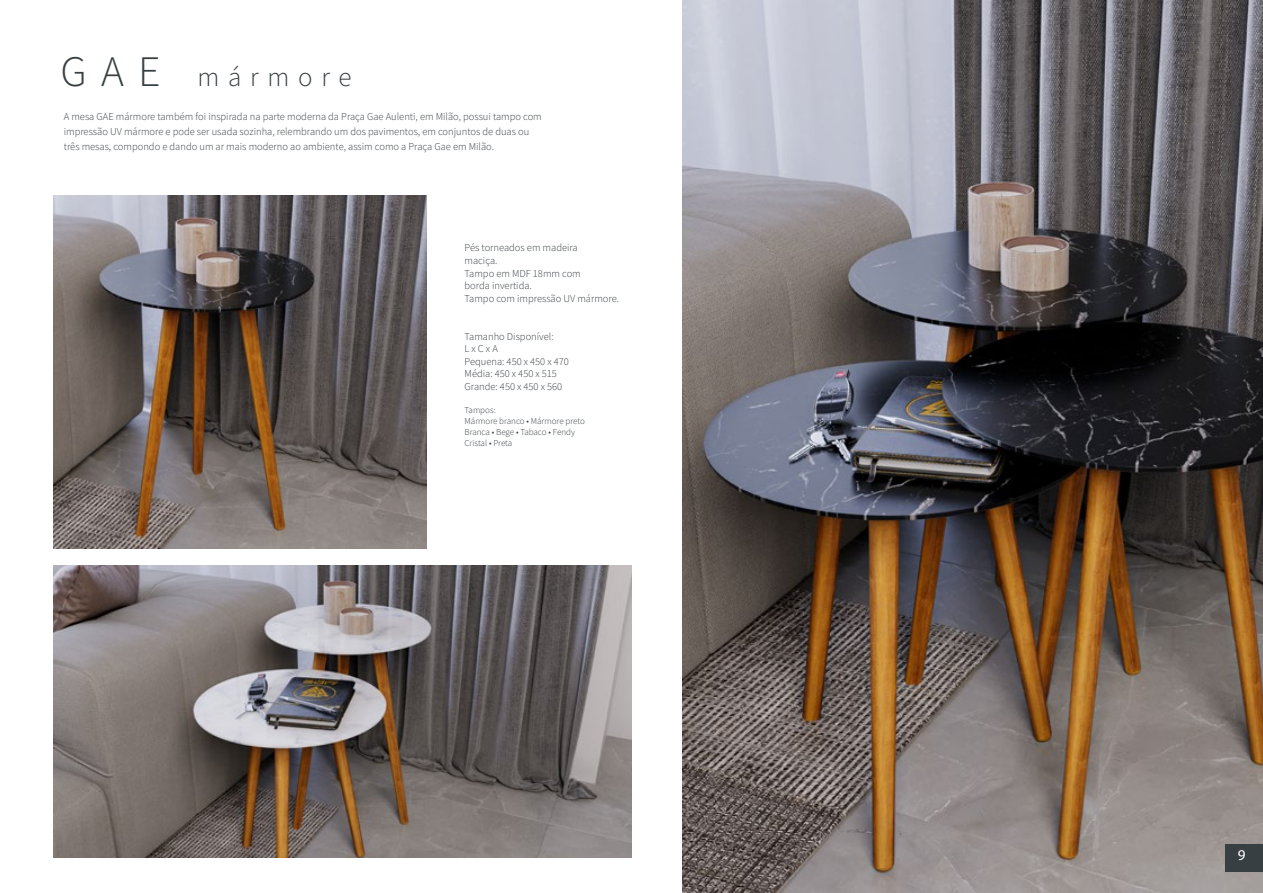
<style>
.page{position:relative;width:1263px;height:893px;background:#fff}
.page>*{position:absolute;margin:0;border:0;box-sizing:border-box;transform-origin:0 0}
.t1{font:300 27px "Source Sans Pro";letter-spacing:.325em;color:#383f42}
.t2{font:15px "Myriad Pro";color:#fff}
.t3{font:300 10.5px/12.6px "Source Sans Pro";color:#383f42}
.t4{font:300 9px/10.8px "Source Sans Pro";color:#383f42}
.s1{font-size:43.5px}
</style>
<div class="page">
<img style="left:682px;top:0;width:581px;height:893px">
<img style="left:53px;top:566px;width:578px;height:292px">
<img style="left:53px;top:195px;width:374px;height:353px">
<div style="left:1225px;top:844px;width:38px;height:28px;background:#383f42"></div>
<h1 class="t1" style="left:61px;top:60px;width:292px"><span class="s1">GAE</span> mármore</h1>
<p class="t3" style="left:64px;top:109px;width:479px;line-height:15px">A mesa GAE mármore também foi inspirada na parte moderna da Praça Gae Aulenti, em Milão, possui tampo com impressão UV mármore e pode ser usada sozinha, relembrando um dos pavimentos, em conjuntos de duas ou três mesas, compondo e dando um ar mais moderno ao ambiente, assim como a Praça Gae em Milão.</p>
<p class="t3" style="left:465px;top:242px;width:156px">Pés torneados em madeira<br>maciça.<br>Tampo em MDF 18mm com<br>borda invertida.<br>Tampo com impressão UV mármore.</p>
<p class="t3" style="left:465px;top:330px;width:106px">Tamanho Disponível:<br>L x C x A<br>Pequena: 450 x 450 x 470<br>Média: 450 x 450 x 515<br>Grande: 450 x 450 x 560</p>
<p class="t4" style="left:465px;top:405px;width:122px">Tampos:<br>Mármore branco • Mármore preto<br>Branca • Bege • Tabaco • Fendy<br>Cristal • Preta</p>
<h2 class="t2" style="left:1238px;top:846px;width:9px">9</h2>
</div>
